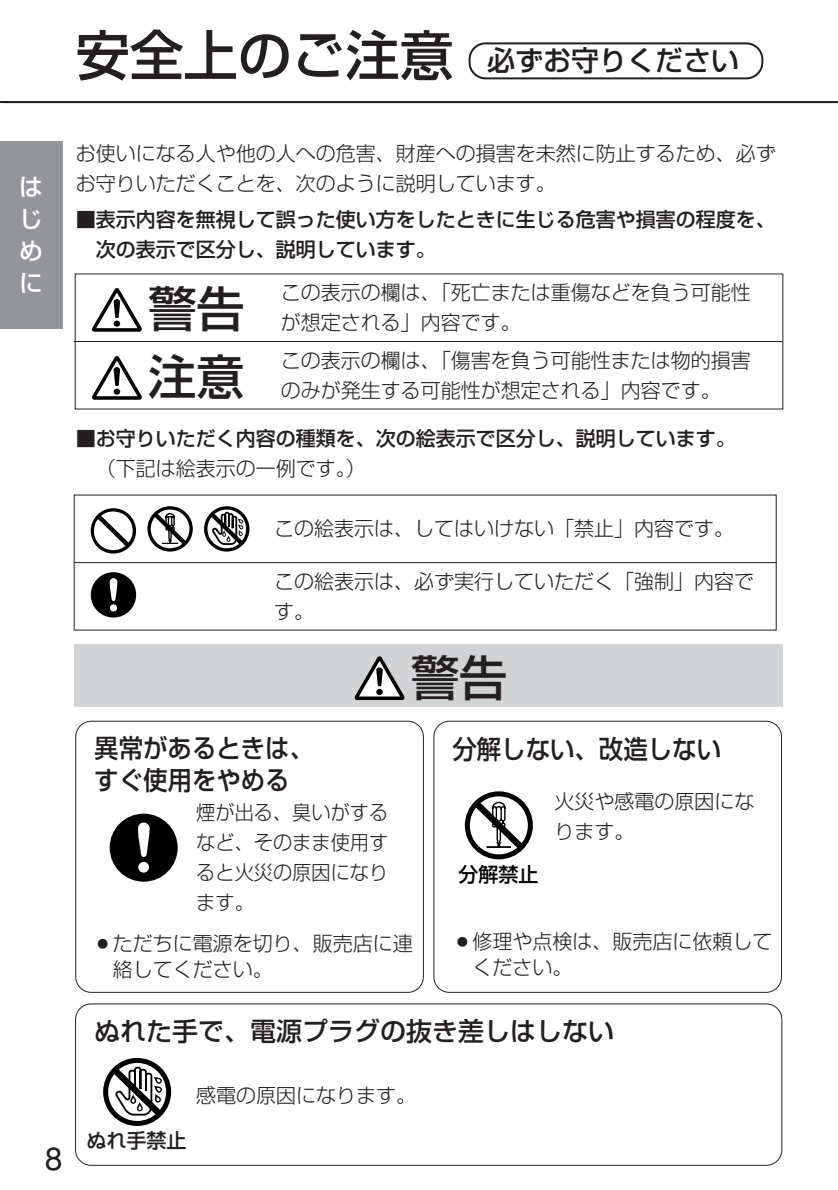
<style>
.page{position:relative;width:838px;height:1190px;background:#fff}
.page>*{position:absolute;margin:0;border:0;box-sizing:border-box;transform-origin:0 0}
.t1{font:500 48px "Shin Go";color:#231f20}
.t2{font:32px "Helvetica";color:#231f20}
.t3{font:500 28px "Shin Go";color:#231f20}
.t4{font:500 26px/32px "Shin Go";color:#231f20;scale:.94 1}
.t5{font:500 26px "Shin Go";color:#231f20}
.t6{font:500 24px/32px "Shin Go";color:#fff;text-align:justify}
.t7{font:300 20px/30px "Shin Go";color:#231f20}
.t8{font:500 20px/30px "Shin Go";color:#231f20}
.t9{font:300 20px/30px "Shin Go";color:#231f20;text-align:justify;scale:.96 1}
.t10{font:500 20px "Shin Go";color:#000}
.s1{font-size:54px}
</style>
<div class="page">
<div style="left:0;top:142px;width:62px;height:187px;background:#939598"></div>
<hr style="left:0;top:101px;width:838px;height:2px;background:#231f20">
<div style="left:433px;top:721px;width:349px;height:272px;border:2px solid #231f20;border-radius:16px"></div>
<svg style="left:465px;top:791px;width:68px;height:68px"></svg>
<svg style="left:469px;top:42px;width:294px;height:37px"></svg>
<svg style="left:92px;top:288px;width:50px;height:44px"></svg>
<hr style="left:74px;top:341px;width:708px;height:1px;background:#231f20">
<svg style="left:92px;top:356px;width:50px;height:44px"></svg>
<svg style="left:91px;top:508px;width:45px;height:46px"></svg>
<svg style="left:93px;top:510px;width:41px;height:41px"></svg>
<div style="left:91px;top:572px;width:45px;height:46px;background:#000;border-radius:50%"></div>
<div style="left:110px;top:604px;width:7px;height:8px;background:#fff;border-radius:50%"></div>
<svg style="left:109px;top:578px;width:9px;height:23px"></svg>
<svg style="left:147px;top:506px;width:46px;height:46px"></svg>
<svg style="left:204px;top:506px;width:45px;height:46px"></svg>
<hr style="left:74px;top:562px;width:703px;height:1px;background:#231f20">
<div style="left:74px;top:645px;width:708px;height:62px;background:#d1d3d4"></div>
<svg style="left:354px;top:656px;width:51px;height:44px"></svg>
<div style="left:75px;top:721px;width:349px;height:272px;border:2px solid #231f20;border-radius:16px"></div>
<div style="left:110px;top:814px;width:68px;height:68px;background:#000;border-radius:50%"></div>
<div style="left:138px;top:862px;width:11px;height:11px;background:#fff;border-radius:50%"></div>
<svg style="left:138px;top:822px;width:12px;height:35px"></svg>
<div style="left:75px;top:1003px;width:707px;height:163px;border:2px solid #231f20;border-radius:16px"></div>
<svg style="left:103px;top:1058px;width:68px;height:68px"></svg>
<h3 class="t3" style="left:76px;top:50px;width:665px"><span class="s1">安全上のご注意</span> 必ずお守りください</h3>
<p class="t6" style="left:19px;top:174px;width:25px">はじめに</p>
<p class="t7" style="left:76px;top:141px;width:702px">お使いになる人や他の人への危害、財産への損害を未然に防止するため、必ずお守りいただくことを、次のように説明しています。</p>
<p class="t8" style="left:96px;top:206px;width:682px;text-indent:-20px">■表示内容を無視して誤った使い方をしたときに生じる危害や損害の程度を、次の表示で区分し、説明しています。</p>
<p class="t7" style="left:281px;top:280px;width:471px">この表示の欄は、「死亡または重傷などを負う可能性</p>
<h1 class="t1" style="left:148px;top:291px;width:98px">警告</h1>
<p class="t7" style="left:281px;top:306px;width:471px;line-height:38px">が想定される」内容です。<br>この表示の欄は、「傷害を負う可能性または物的損害</p>
<h1 class="t1" style="left:148px;top:359px;width:98px">注意</h1>
<p class="t7" style="left:281px;top:378px;width:441px">のみが発生する可能性が想定される」内容です。</p>
<p class="t8" style="left:76px;top:426px;width:662px">■お守りいただく内容の種類を、次の絵表示で区分し、説明しています。</p>
<p class="t7" style="left:96px;top:456px;width:272px">（下記は絵表示の一例です。）</p>
<p class="t7" style="left:274px;top:516px;width:461px">この絵表示は、してはいけない「禁止」内容です。</p>
<p class="t7" style="left:274px;top:569px;width:481px">この絵表示は、必ず実行していただく「強制」内容です。</p>
<h1 class="t1" style="left:411px;top:660px;width:98px">警告</h1>
<h3 class="t4" style="left:94px;top:735px;width:236px">異常があるときは、すぐ使用をやめる</h3>
<p class="t9" style="left:196px;top:800px;width:201px">煙が出る、臭いがするなど、そのまま使用すると火災の原因になります。</p>
<p class="t7" style="left:113px;top:933px;width:302px;line-height:26px;text-indent:-20px">○ただちに電源を切り、販売店に連絡してください。</p>
<h3 class="t5" style="left:94px;top:1021px;width:521px">ぬれた手で、電源プラグの抜き差しはしない</h3>
<h3 class="t4" style="left:452px;top:736px;width:288px">分解しない、改造しない</h3>
<p class="t7" style="left:554px;top:789px;width:201px">火災や感電の原因になります。</p>
<p class="t10" style="left:458px;top:867px;width:82px">分解禁止</p>
<p class="t7" style="left:472px;top:931px;width:301px;line-height:26px;text-indent:-20px">○修理や点検は、販売店に依頼してください。</p>
<h2 class="t2" style="left:45px;top:1147px;width:19px">8</h2>
<p class="t7" style="left:196px;top:1083px;width:221px">感電の原因になります。</p>
<p class="t8" style="left:87px;top:1128px;width:102px">ぬれ手禁止</p>
</div>
